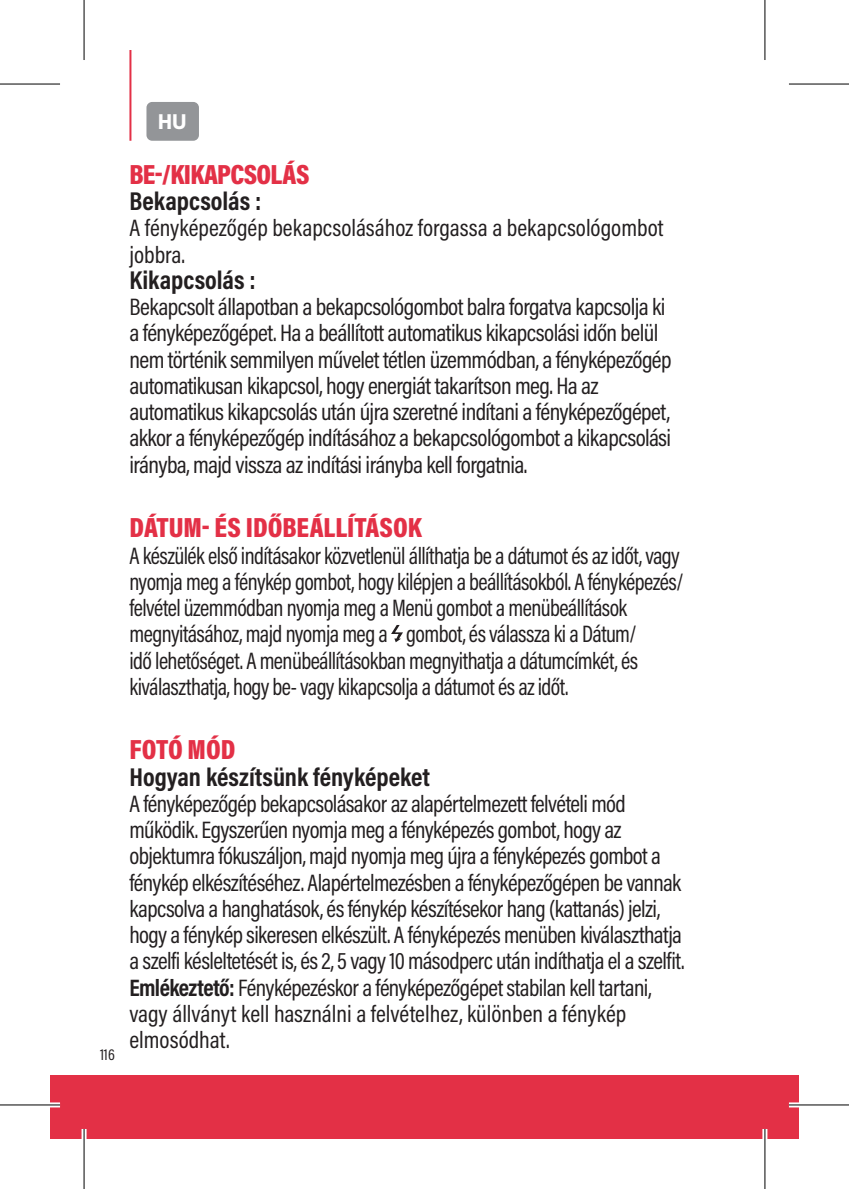
<style>
.page{position:relative;width:849px;height:1189px;background:#fff}
.page>*{position:absolute;margin:0;border:0;box-sizing:border-box;transform-origin:0 0}
.t1{font:900 28px "Acumin Pro Cond";letter-spacing:-.005em;color:#e33046}
.t2{font:900 28px "Acumin Pro Cond";letter-spacing:-.025em;color:#e33046}
.t3{font:700 26px "Acumin Pro Cond";color:#231f20}
.t4{font:24px/26.4px "Acumin Pro Cond";letter-spacing:-.025em;color:#231f20}
.t5{font:24px/26.4px "Acumin Pro Cond";letter-spacing:-.025em;color:#231f20;scale:.94 1}
.t6{font:24px/26.4px "Acumin Pro Cond";color:#231f20}
.t7{font:700 20px "Agfa Photo Thalis";color:#fff}
.t8{font:16px "Acumin Pro Cond";color:#231f20}
.s1{font-weight:700}
</style>
<div class="page">
<div style="left:50px;top:1075px;width:714px;height:63px;background:#e33046"></div>
<div style="left:764px;top:1075px;width:34px;height:63px;background:#e33046"></div>
<hr style="left:129px;top:50px;width:2px;height:91px;background:#e33046">
<div style="left:146px;top:102px;width:53px;height:39px;background:#939598;border-radius:6px"></div>
<svg style="left:391px;top:625px;width:12px;height:17px"></svg>
<svg style="left:0;top:1102px;width:60px;height:5px"></svg>
<svg style="left:789px;top:1102px;width:59px;height:5px"></svg>
<hr style="left:82px;top:1128px;width:4px;height:60px;background:#fff">
<svg style="left:765px;top:0;width:1px;height:60px"></svg>
<svg style="left:762px;top:1129px;width:5px;height:59px"></svg>
<hr style="left:0;top:83px;width:60px;height:2px;background:#000">
<hr style="left:788px;top:83px;width:60px;height:2px;background:#000">
<hr style="left:0;top:1104px;width:60px;height:1px;background:#000">
<hr style="left:788px;top:1104px;width:60px;height:1px;background:#000">
<hr style="left:83px;top:0;width:2px;height:60px;background:#000">
<hr style="left:83px;top:1128px;width:2px;height:60px;background:#000">
<hr style="left:764px;top:0;width:1px;height:60px;background:#000">
<hr style="left:764px;top:1128px;width:1px;height:60px;background:#000">
<p class="t8" style="left:100px;top:1044px;width:16px">116</p>
<p class="t7" style="left:158px;top:109px;width:30px">HU</p>
<p class="t2" style="left:129px;top:156px;width:182px">BE-/KIKAPCSOLÁS</p>
<p class="t3" style="left:129px;top:184px;width:133px">Bekapcsolás :</p>
<p class="t6" style="left:129px;top:214px;width:535px">A fényképezőgép bekapcsolásához forgassa a bekapcsológombot jobbra.</p>
<p class="t3" style="left:129px;top:263px;width:128px">Kikapcsolás :</p>
<p class="t4" style="left:129px;top:293px;width:543px">Bekapcsolt állapotban a bekapcsológombot balra forgatva kapcsolja ki a fényképezőgépet. Ha a beállított automatikus kikapcsolási időn belül nem történik semmilyen művelet tétlen üzemmódban, a fényképezőgép automatikusan kikapcsol, hogy energiát takarítson meg. Ha az automatikus kikapcsolás után újra szeretné indítani a fényképezőgépet, akkor a fényképezőgép indításához a bekapcsológombot a kikapcsolási irányba, majd vissza az indítási irányba kell forgatnia.</p>
<p class="t1" style="left:129px;top:509px;width:294px">DÁTUM- ÉS IDŐBEÁLLÍTÁSOK</p>
<p class="t5" style="left:129px;top:541px;width:590px">A készülék első indításakor közvetlenül állíthatja be a dátumot és az időt, vagy nyomja meg a fénykép gombot, hogy kilépjen a beállításokból. A fényképezés/ felvétel üzemmódban nyomja meg a Menü gombot a menübeállítások megnyitásához, majd nyomja meg a gombot, és válassza ki a Dátum/<br>idő lehetőséget. A menübeállításokban megnyithatja a dátumcímkét, és kiválaszthatja, hogy be- vagy kikapcsolja a dátumot és az időt.</p>
<p class="t1" style="left:129px;top:731px;width:108px">FOTÓ MÓD</p>
<p class="t3" style="left:129px;top:759px;width:302px">Hogyan készítsünk fényképeket</p>
<p class="t4" style="left:129px;top:790px;width:556px">A fényképezőgép bekapcsolásakor az alapértelmezett felvételi mód működik. Egyszerűen nyomja meg a fényképezés gombot, hogy az objektumra fókuszáljon, majd nyomja meg újra a fényképezés gombot a fénykép elkészítéséhez. Alapértelmezésben a fényképezőgépen be vannak kapcsolva a hanghatások, és fénykép készítésekor hang (kattanás) jelzi, hogy a fénykép sikeresen elkészült. A fényképezés menüben kiválaszthatja a szelfi késleltetését is, és 2, 5 vagy 10 másodperc után indíthatja el a szelfit.<br><span class="s1">Emlékeztető:</span> Fényképezéskor a fényképezőgépet stabilan kell tartani, vagy állványt kell használni a felvételhez, különben a fénykép elmosódhat.</p>
</div>
